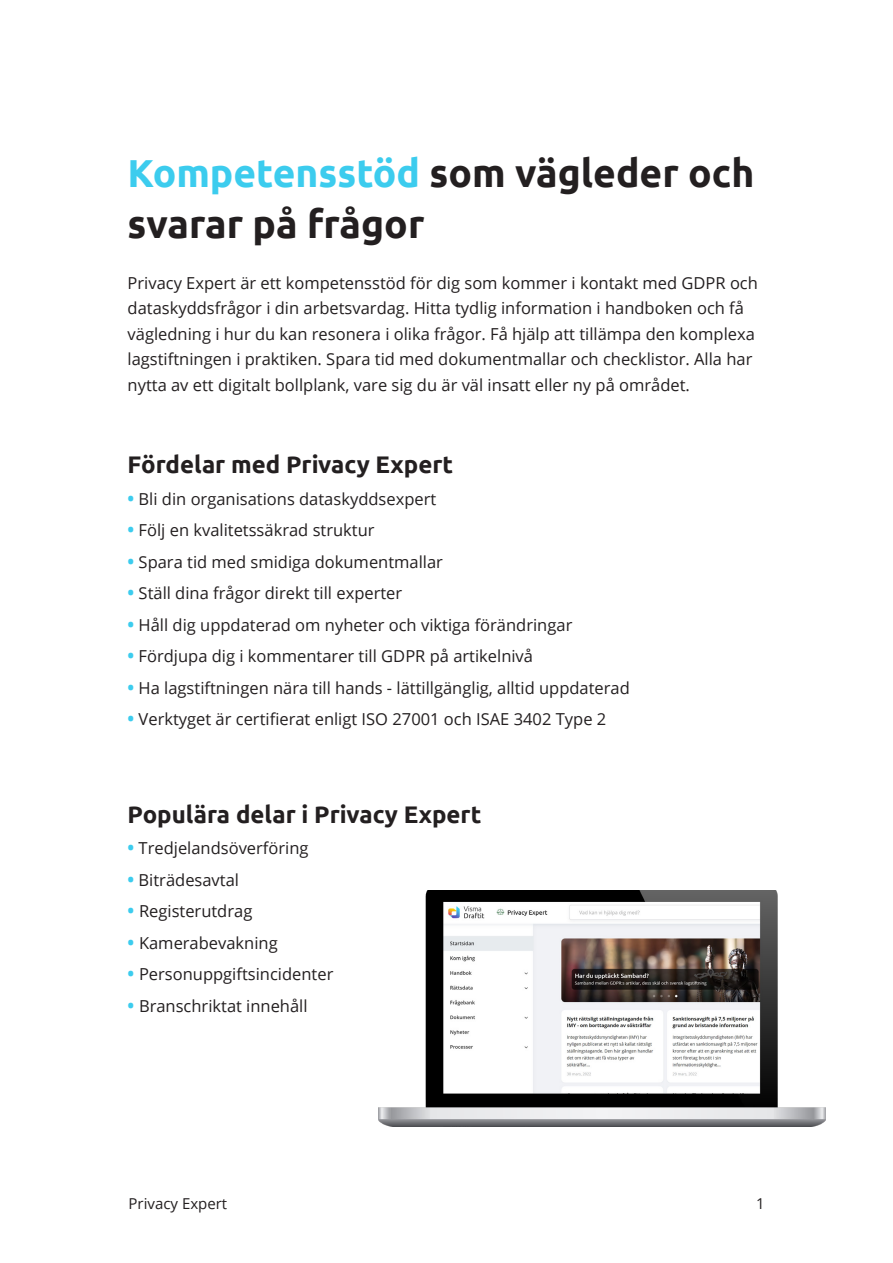
<style>
.page{position:relative;width:893px;height:1263px;background:#fff}
.page>*{position:absolute;margin:0;border:0;box-sizing:border-box;transform-origin:0 0}
.t1{font:700 39px/51px "Ubuntu";color:#231f20}
.t2{font:700 24px "Ubuntu";color:#231f20}
.t3{font:16.5px/25.5px "Open Sans";color:#231f20}
.t4{font:15px "Open Sans";color:#231f20}
.s1{color:#3cccee}
.s2{font-weight:700;font-size:18px;color:#3cccee}
</style>
<div class="page">
<img style="left:378px;top:891px;width:447px;height:235px">
<p class="t1" style="left:128px;top:147px;width:628px"><span class="s1">Kompetensstöd</span> som vägleder och svarar på frågor</p>
<p class="t3" style="left:128px;top:269px;width:632px">Privacy Expert är ett kompetensstöd för dig som kommer i kontakt med GDPR och dataskyddsfrågor i din arbetsvardag. Hitta tydlig information i handboken och få vägledning i hur du kan resonera i olika frågor. Få hjälp att tillämpa den komplexa lagstiftningen i praktiken. Spara tid med dokumentmallar och checklistor. Alla har nytta av ett digitalt bollplank, vare sig du är väl insatt eller ny på området.</p>
<p class="t2" style="left:128px;top:450px;width:327px">Fördelar med Privacy Expert</p>
<p class="t3" style="left:128px;top:485px;width:310px"><span class="s2">•</span> Bli din organisations dataskyddsexpert</p>
<p class="t3" style="left:128px;top:517px;width:249px"><span class="s2">•</span> Följ en kvalitetssäkrad struktur</p>
<p class="t3" style="left:128px;top:548px;width:317px"><span class="s2">•</span> Spara tid med smidiga dokumentmallar</p>
<p class="t3" style="left:128px;top:580px;width:276px"><span class="s2">•</span> Ställ dina frågor direkt till experter</p>
<p class="t3" style="left:128px;top:611px;width:446px"><span class="s2">•</span> Håll dig uppdaterad om nyheter och viktiga förändringar</p>
<p class="t3" style="left:128px;top:643px;width:407px"><span class="s2">•</span> Fördjupa dig i kommentarer till GDPR på artikelnivå</p>
<p class="t3" style="left:128px;top:674px;width:504px"><span class="s2">•</span> Ha lagstiftningen nära till hands - lättillgänglig, alltid uppdaterad</p>
<p class="t3" style="left:128px;top:706px;width:480px"><span class="s2">•</span> Verktyget är certifierat enligt ISO 27001 och ISAE 3402 Type 2</p>
<p class="t2" style="left:128px;top:799px;width:355px">Populära delar i Privacy Expert</p>
<p class="t3" style="left:128px;top:835px;width:183px"><span class="s2">•</span> Tredjelandsöverföring</p>
<p class="t3" style="left:128px;top:866px;width:113px"><span class="s2">•</span> Biträdesavtal</p>
<p class="t3" style="left:128px;top:898px;width:126px"><span class="s2">•</span> Registerutdrag</p>
<p class="t3" style="left:128px;top:929px;width:152px"><span class="s2">•</span> Kamerabevakning</p>
<p class="t3" style="left:128px;top:961px;width:207px"><span class="s2">•</span> Personuppgiftsincidenter</p>
<p class="t3" style="left:128px;top:992px;width:182px"><span class="s2">•</span> Branschriktat innehåll</p>
<p class="t4" style="left:129px;top:1193px;width:100px">Privacy Expert</p>
<p class="t4" style="left:756px;top:1193px;width:10px">1</p>
</div>
